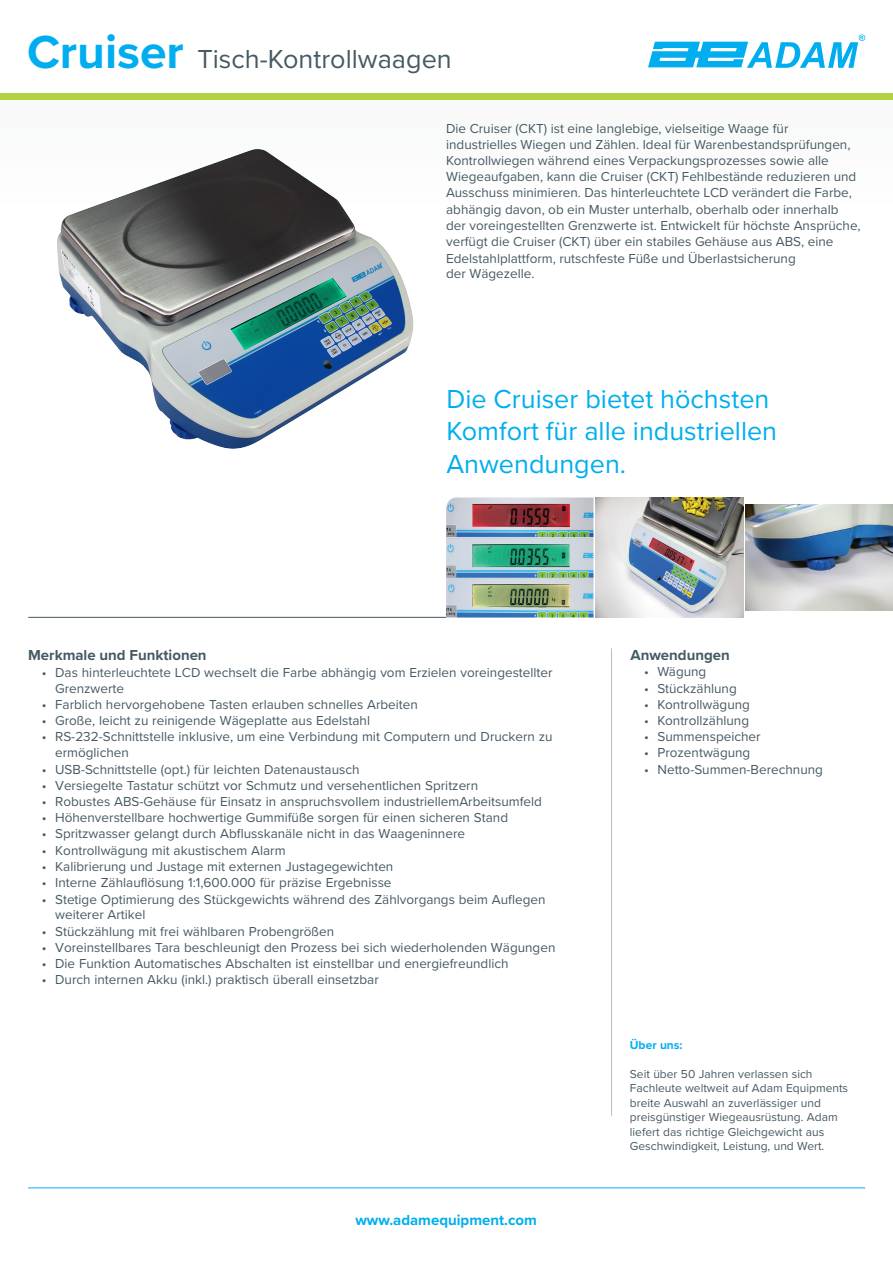
<style>
.page{position:relative;width:893px;height:1263px;background:#fff}
.page>*{position:absolute;margin:0;border:0;box-sizing:border-box;transform-origin:0 0}
.Sub_Head{font:27px/32.4px "Proxima Nova";color:#00aeef}
.Name_Range{font:27px "Proxima Nova";color:#465a64}
.Features_Header{font:700 15px "Proxima Nova";color:#465a64}
.t1{font:700 15px "Proxima Nova";color:#00aeef}
.Applications_Header{font:700 15px "Proxima Nova";color:#465a64}
.AE_Copy{font:13.5px/16.2px "Proxima Nova";color:#465a64}
.Sub_Head-2{font:13.5px/16.2px "Proxima Nova";color:#465a64}
.About_US_text{font:12px/14.4px "Proxima Nova";color:#465a64}
.About_US_text-2{font:700 12px "Proxima Nova";color:#00aeef}
.s1{font-weight:700;font-size:48px;color:#00aeef}
</style>
<div class="page">
<div style="left:0;top:100px;width:893px;height:114px;background:#fafbfb"></div>
<img style="left:57px;top:149px;width:357px;height:300px">
<img style="left:745px;top:504px;width:148px;height:107px">
<img style="left:596px;top:497px;width:147px;height:120px">
<img style="left:446px;top:497px;width:147px;height:120px">
<svg style="left:648px;top:34px;width:217px;height:34px"></svg>
<div style="left:0;top:93px;width:893px;height:7px;background:#b2d23f"></div>
<hr style="left:28px;top:1187px;width:837px;height:1px;background:#00aeef">
<hr style="left:28px;top:617px;width:418px;height:1px;background:#465a64">
<hr style="left:611px;top:648px;width:1px;height:468px;background:#b2bfc6">
<p class="Name_Range" style="left:27px;top:39px;width:426px"><span class="s1">Cruiser</span> Tisch-Kontrollwaagen</p>
<p class="AE_Copy" style="left:446px;top:119px;width:412px">Die Cruiser (CKT) ist eine langlebige, vielseitige Waage für industrielles Wiegen und Zählen. Ideal für Warenbestandsprüfungen, Kontrollwiegen während eines Verpackungsprozesses sowie alle Wiegeaufgaben, kann die Cruiser (CKT) Fehlbestände reduzieren und Ausschuss minimieren. Das hinterleuchtete LCD verändert die Farbe, abhängig davon, ob ein Muster unterhalb, oberhalb oder innerhalb</p>
<p class="Sub_Head-2" style="left:446px;top:217px;width:416px">der voreingestellten Grenzwerte ist. Entwickelt für höchste Ansprüche, verfügt die Cruiser (CKT) über ein stabiles Gehäuse aus ABS, eine Edelstahlplattform, rutschfeste Füße und Überlastsicherung<br>der Wägezelle.</p>
<p class="Sub_Head" style="left:446px;top:382px;width:332px">Die Cruiser bietet höchsten<br>Komfort für alle industriellen<br>Anwendungen.</p>
<p class="Features_Header" style="left:28px;top:644px;width:180px">Merkmale und Funktionen</p>
<p class="AE_Copy" style="left:55px;top:664px;width:499px;text-indent:-14px">• Das hinterleuchtete LCD wechselt die Farbe abhängig vom Erzielen voreingestellter<br>Grenzwerte</p>
<p class="AE_Copy" style="left:42px;top:696px;width:378px">• Farblich hervorgehobene Tasten erlauben schnelles Arbeiten</p>
<p class="AE_Copy" style="left:42px;top:712px;width:330px">• Große, leicht zu reinigende Wägeplatte aus Edelstahl</p>
<p class="AE_Copy" style="left:55px;top:728px;width:499px;text-indent:-14px">• RS-232-Schnittstelle inklusive, um eine Verbindung mit Computern und Druckern zu ermöglichen</p>
<p class="AE_Copy" style="left:42px;top:760px;width:319px">• USB-Schnittstelle (opt.) für leichten Datenaustausch</p>
<p class="AE_Copy" style="left:42px;top:777px;width:438px">• Versiegelte Tastatur schützt vor Schmutz und versehentlichen Spritzern</p>
<p class="AE_Copy" style="left:42px;top:793px;width:502px">• Robustes ABS-Gehäuse für Einsatz in anspruchsvollem industriellemArbeitsumfeld</p>
<p class="AE_Copy" style="left:42px;top:809px;width:468px">• Höhenverstellbare hochwertige Gummifüße sorgen für einen sicheren Stand</p>
<p class="AE_Copy" style="left:42px;top:825px;width:425px">• Spritzwasser gelangt durch Abflusskanäle nicht in das Waageninnere</p>
<p class="AE_Copy" style="left:42px;top:841px;width:245px">• Kontrollwägung mit akustischem Alarm</p>
<p class="AE_Copy" style="left:42px;top:858px;width:353px">• Kalibrierung und Justage mit externen Justagegewichten</p>
<p class="AE_Copy" style="left:42px;top:874px;width:351px">• Interne Zählauflösung 1:1,600.000 für präzise Ergebnisse</p>
<p class="AE_Copy" style="left:55px;top:890px;width:492px;text-indent:-14px">• Stetige Optimierung des Stückgewichts während des Zählvorgangs beim Auflegen weiterer Artikel</p>
<p class="AE_Copy" style="left:42px;top:922px;width:294px">• Stückzählung mit frei wählbaren Probengrößen</p>
<p class="AE_Copy" style="left:42px;top:939px;width:515px">• Voreinstellbares Tara beschleunigt den Prozess bei sich wiederholenden Wägungen</p>
<p class="AE_Copy" style="left:42px;top:955px;width:468px">• Die Funktion Automatisches Abschalten ist einstellbar und energiefreundlich</p>
<p class="AE_Copy" style="left:42px;top:971px;width:339px">• Durch internen Akku (inkl.) praktisch überall einsetzbar</p>
<p class="t1" style="left:355px;top:1208px;width:183px">www.adamequipment.com</p>
<p class="Applications_Header" style="left:630px;top:644px;width:101px">Anwendungen</p>
<p class="AE_Copy" style="left:644px;top:663px;width:64px">• Wägung</p>
<p class="AE_Copy" style="left:644px;top:679px;width:94px">• Stückzählung</p>
<p class="AE_Copy" style="left:644px;top:696px;width:107px">• Kontrollwägung</p>
<p class="AE_Copy" style="left:644px;top:712px;width:107px">• Kontrollzählung</p>
<p class="AE_Copy" style="left:644px;top:728px;width:118px">• Summenspeicher</p>
<p class="AE_Copy" style="left:644px;top:744px;width:108px">• Prozentwägung</p>
<p class="AE_Copy" style="left:644px;top:760px;width:180px">• Netto-Summen-Berechnung</p>
<p class="About_US_text-2" style="left:630px;top:1036px;width:54px">Über uns:</p>
<p class="About_US_text" style="left:630px;top:1066px;width:220px">Seit über 50 Jahren verlassen sich Fachleute weltweit auf Adam Equipments breite Auswahl an zuverlässiger und preisgünstiger Wiegeausrüstung. Adam liefert das richtige Gleichgewicht aus Geschwindigkeit, Leistung, und Wert.</p>
</div>
